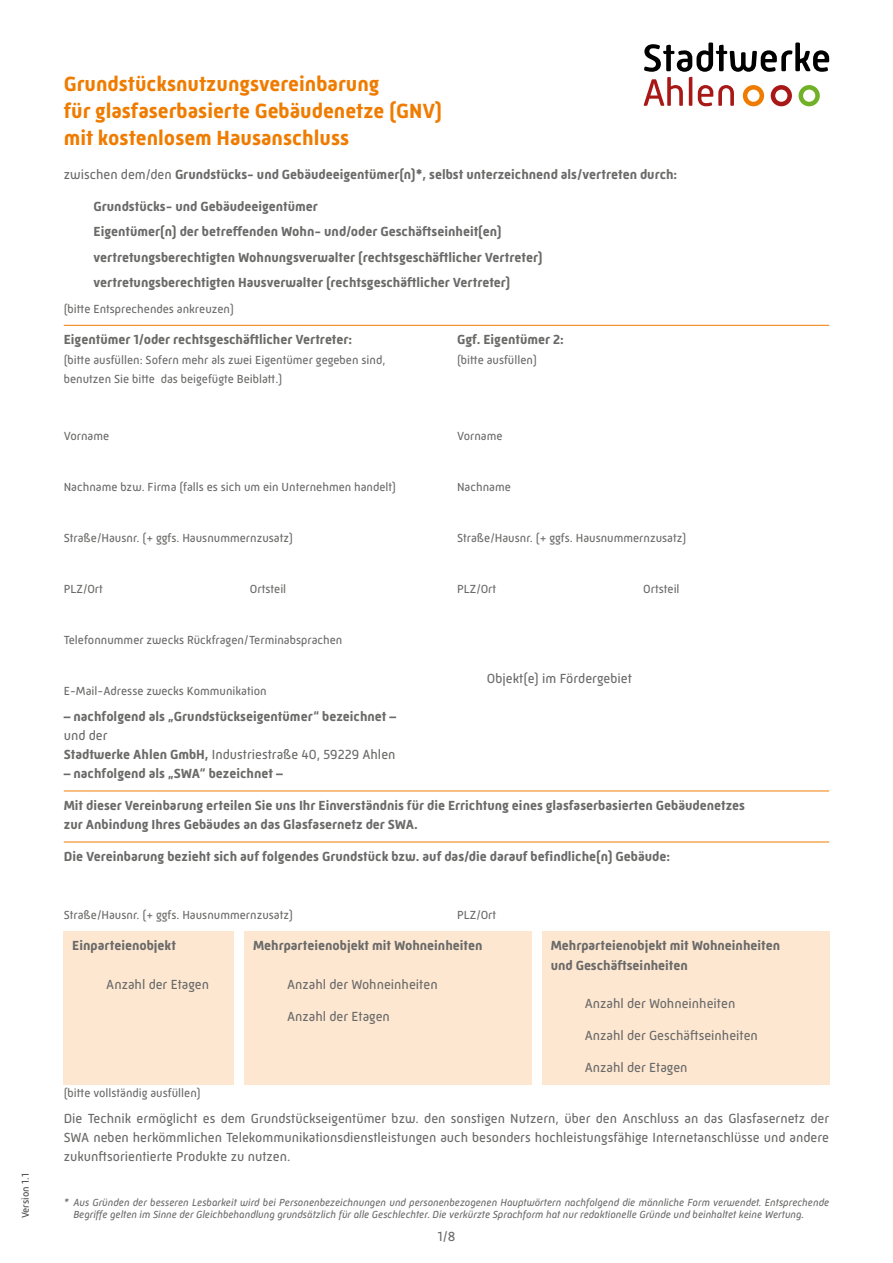
<style>
.page{position:relative;width:893px;height:1263px;background:#fff}
.page>*{position:absolute;margin:0;border:0;box-sizing:border-box;transform-origin:0 0}
.t1{font:700 21px/27px "Mic 32 New";color:#ef7c00}
.t2{font:700 13.5px/25.5px "Mic 32 New";color:#6a6a69}
.t3{font:13.5px/19.2px "Mic 32 New";color:#6a6a69;text-align:justify}
.t4{font:12px/19.2px "Mic 32 New";color:#6a6a69}
.t5{font:italic 10.5px/12.8px "Mic 32 New";color:#6a6a69}
.t6{font:10.2px "Mic 32 New";color:#494948}
.s1{font-weight:400}
.s2{font-weight:700}
</style>
<div class="page">
<svg style="left:644px;top:43px;width:185px;height:63px"></svg>
<div style="left:64px;top:931px;width:170px;height:153px;background:#fde7d1"></div>
<div style="left:244px;top:931px;width:287px;height:153px;background:#fde7d1"></div>
<div style="left:542px;top:931px;width:287px;height:153px;background:#fde7d1"></div>
<hr style="left:64px;top:325px;width:765px;height:1px;background:#ef7c00">
<hr style="left:64px;top:790px;width:765px;height:1px;background:#ef7c00">
<hr style="left:64px;top:841px;width:765px;height:1px;background:#ef7c00">
<p class="t6" style="left:20px;top:1218px;width:46px;rotate:-90deg">Version 1.1</p>
<h1 class="t1" style="left:64px;top:70px;width:380px">Grundstücksnutzungsvereinbarung<br>für glasfaserbasierte Gebäudenetze (GNV) mit kostenlosem Hausanschluss</h1>
<p class="t2" style="left:64px;top:161px;width:615px"><span class="s1">zwischen dem/den</span> Grundstücks- und Gebäudeeigentümer(n)*, selbst unterzeichnend als/vertreten durch:</p>
<p class="t2" style="left:94px;top:193px;width:450px">Grundstücks- und Gebäudeeigentümer<br>Eigentümer(n) der betreffenden Wohn- und/oder Geschäftseinheit(en) vertretungsberechtigten Wohnungsverwalter (rechtsgeschäftlicher Vertreter) vertretungsberechtigten Hausverwalter (rechtsgeschäftlicher Vertreter)</p>
<p class="t4" style="left:64px;top:299px;width:172px">(bitte Entsprechendes ankreuzen)</p>
<p class="t2" style="left:64px;top:327px;width:290px">Eigentümer 1/oder rechtsgeschäftlicher Vertreter:</p>
<p class="t4" style="left:64px;top:350px;width:323px">(bitte ausfüllen: Sofern mehr als zwei Eigentümer gegeben sind, benutzen Sie bitte das beigefügte Beiblatt.)</p>
<p class="t2" style="left:457px;top:327px;width:108px">Ggf. Eigentümer 2:</p>
<p class="t4" style="left:457px;top:350px;width:81px">(bitte ausfüllen)</p>
<p class="t4" style="left:64px;top:426px;width:47px">Vorname</p>
<p class="t4" style="left:457px;top:426px;width:47px">Vorname</p>
<p class="t4" style="left:64px;top:477px;width:334px">Nachname bzw. Firma (falls es sich um ein Unternehmen handelt)</p>
<p class="t4" style="left:457px;top:477px;width:55px">Nachname</p>
<p class="t4" style="left:64px;top:528px;width:231px">Straße/Hausnr. (+ ggfs. Hausnummernzusatz)</p>
<p class="t4" style="left:457px;top:528px;width:231px">Straße/Hausnr. (+ ggfs. Hausnummernzusatz)</p>
<p class="t4" style="left:64px;top:579px;width:41px">PLZ/Ort</p>
<p class="t4" style="left:250px;top:579px;width:38px">Ortsteil</p>
<p class="t4" style="left:643px;top:579px;width:38px">Ortsteil</p>
<p class="t4" style="left:457px;top:579px;width:41px">PLZ/Ort</p>
<p class="t4" style="left:64px;top:630px;width:280px">Telefonnummer zwecks Rückfragen/Terminabsprachen</p>
<p class="t4" style="left:64px;top:681px;width:204px">E-Mail-Adresse zwecks Kommunikation</p>
<p class="t2" style="left:64px;top:703px;width:334px">– nachfolgend als „Grundstückseigentümer“ bezeichnet –</p>
<p class="t3" style="left:64px;top:726px;width:333px">und der<br><span class="s2">Stadtwerke Ahlen GmbH,</span> Industriestraße 40, 59229 Ahlen</p>
<p class="t2" style="left:64px;top:761px;width:220px">– nachfolgend als „SWA“ bezeichnet –</p>
<p class="t3" style="left:487px;top:668px;width:146px">Objekt(e) im Fördergebiet</p>
<p class="t2" style="left:64px;top:796px;width:683px;line-height:19.2px">Mit dieser Vereinbarung erteilen Sie uns Ihr Einverständnis für die Errichtung eines glasfaserbasierten Gebäudenetzes zur Anbindung Ihres Gebäudes an das Glasfasernetz der SWA.</p>
<p class="t2" style="left:64px;top:844px;width:608px">Die Vereinbarung bezieht sich auf folgendes Grundstück bzw. auf das/die darauf befindliche(n) Gebäude:</p>
<p class="t4" style="left:64px;top:905px;width:231px">Straße/Hausnr. (+ ggfs. Hausnummernzusatz)</p>
<p class="t4" style="left:457px;top:905px;width:41px">PLZ/Ort</p>
<p class="t2" style="left:72px;top:933px;width:105px">Einparteienobjekt</p>
<p class="t3" style="left:106px;top:974px;width:104px">Anzahl der Etagen</p>
<p class="t3" style="left:287px;top:974px;width:152px">Anzahl der Wohneinheiten</p>
<p class="t2" style="left:253px;top:933px;width:231px">Mehrparteienobjekt mit Wohneinheiten</p>
<p class="t2" style="left:551px;top:936px;width:231px;line-height:19.2px">Mehrparteienobjekt mit Wohneinheiten und Geschäftseinheiten</p>
<p class="t4" style="left:64px;top:1083px;width:138px">(bitte vollständig ausfüllen)</p>
<p class="t3" style="left:287px;top:1006px;width:104px">Anzahl der Etagen</p>
<p class="t3" style="left:585px;top:993px;width:152px">Anzahl der Wohneinheiten</p>
<p class="t3" style="left:585px;top:1025px;width:175px">Anzahl der Geschäftseinheiten</p>
<p class="t3" style="left:585px;top:1057px;width:104px">Anzahl der Etagen</p>
<p class="t3" style="left:64px;top:1108px;width:767px">Die Technik ermöglicht es dem Grundstückseigentümer bzw. den sonstigen Nutzern, über den Anschluss an das Glasfasernetz der SWA neben herkömmlichen Telekommunikationsdienstleistungen auch besonders hochleistungsfähige Internetanschlüsse und andere zukunftsorientierte Produkte zu nutzen.</p>
<p class="t5" style="left:73px;top:1195px;width:757px;text-indent:-10px">* Aus Gründen der besseren Lesbarkeit wird bei Personenbezeichnungen und personenbezogenen Hauptwörtern nachfolgend die männliche Form verwendet. Entsprechende<br>Begriffe gelten im Sinne der Gleichbehandlung grundsätzlich für alle Geschlechter. Die verkürzte Sprachform hat nur redaktionelle Gründe und beinhaltet keine Wertung.</p>
<p class="t3" style="left:438px;top:1227px;width:19px">1/8</p>
</div>
